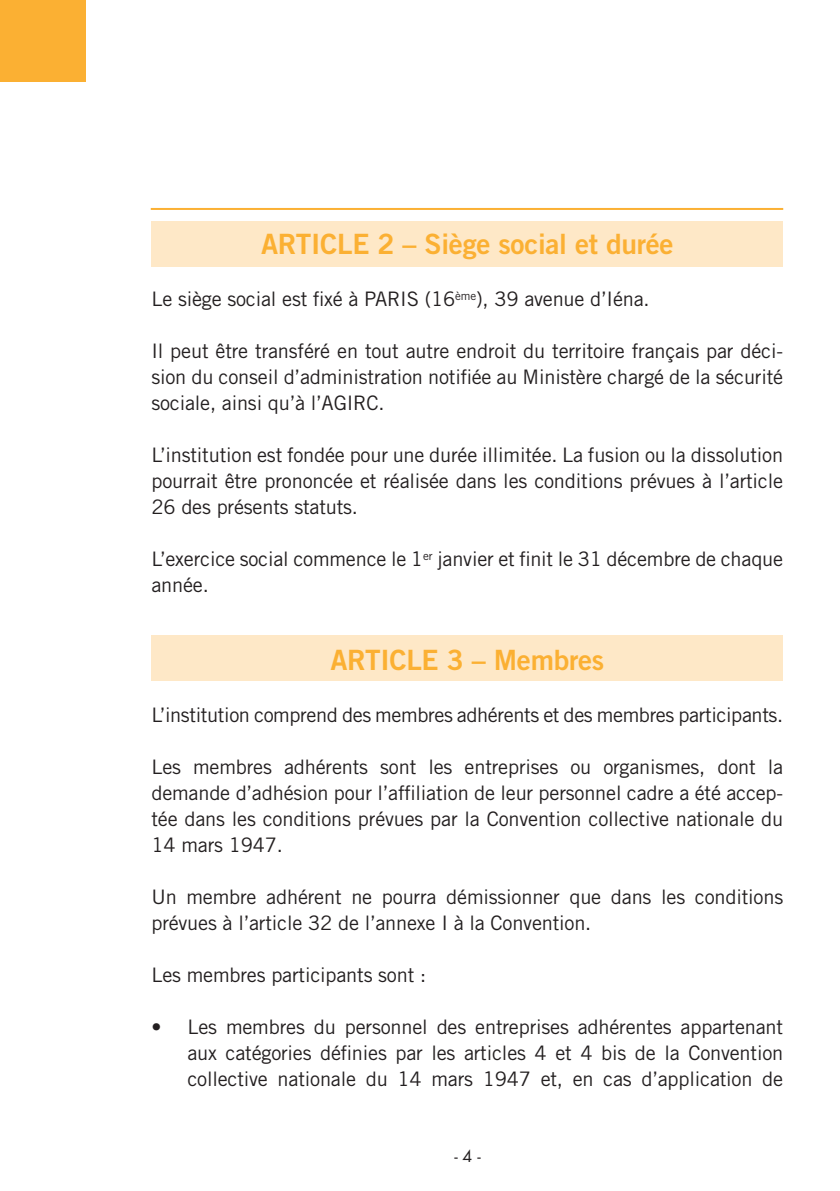
<style>
.page{position:relative;width:840px;height:1191px;background:#fff}
.page>*{position:absolute;margin:0;border:0;box-sizing:border-box;transform-origin:0 0}
.t1{font:28px "Trade Gothic LT Std Bd 2";letter-spacing:-.01em;color:#fbb033}
.t2{font:20px/26px "Trade Gothic LT Std";letter-spacing:-.01em;color:#231f20;text-align:justify}
.t3{font:16px "Futura";color:#231f20}
</style>
<div class="page">
<div style="left:0;top:0;width:85px;height:81px;background:#fbb033"></div>
<hr style="left:151px;top:208px;width:631px;height:2px;background:#fbb033">
<div style="left:151px;top:221px;width:631px;height:45px;background:#fee8c7"></div>
<div style="left:151px;top:635px;width:631px;height:45px;background:#fee8c7"></div>
<h1 class="t1" style="left:261px;top:227px;width:414px">ARTICLE 2 – Siège social et durée</h1>
<p class="t2" style="left:151px;top:286px;width:499px">Le siège social est fixé à PARIS (16<sup>ème</sup>), 39 avenue d’Iéna.</p>
<p class="t2" style="left:151px;top:338px;width:633px">Il peut être transféré en tout autre endroit du territoire français par déci&shy;sion du conseil d’administration notifiée au Ministère chargé de la sécurité sociale, ainsi qu’à l’AGIRC.</p>
<p class="t2" style="left:151px;top:442px;width:633px">L’institution est fondée pour une durée illimitée. La fusion ou la dissolution pourrait être prononcée et réalisée dans les conditions prévues à l’article 26 des présents statuts.</p>
<p class="t2" style="left:151px;top:546px;width:633px">L’exercice social commence le 1<sup>er</sup> janvier et finit le 31 décembre de chaque année.</p>
<h1 class="t1" style="left:330px;top:643px;width:275px">ARTICLE 3 – Membres</h1>
<p class="t2" style="left:151px;top:702px;width:633px">L’institution comprend des membres adhérents et des membres participants.</p>
<p class="t2" style="left:151px;top:754px;width:633px">Les membres adhérents sont les entreprises ou organismes, dont la demande d’adhésion pour l’affiliation de leur personnel cadre a été accep&shy;tée dans les conditions prévues par la Convention collective nationale du 14 mars 1947.</p>
<p class="t2" style="left:151px;top:884px;width:633px">Un membre adhérent ne pourra démissionner que dans les conditions prévues à l’article 32 de l’annexe I à la Convention.</p>
<p class="t2" style="left:151px;top:962px;width:276px">Les membres participants sont :</p>
<p class="t2" style="left:187px;top:1014px;width:597px;text-indent:-36px">• Les membres du personnel des entreprises adhérentes appartenant aux catégories définies par les articles 4 et 4 bis de la Convention collective nationale du 14 mars 1947 et, en cas d’application de</p>
<p class="t3" style="left:454px;top:1146px;width:28px">- 4 -</p>
</div>
